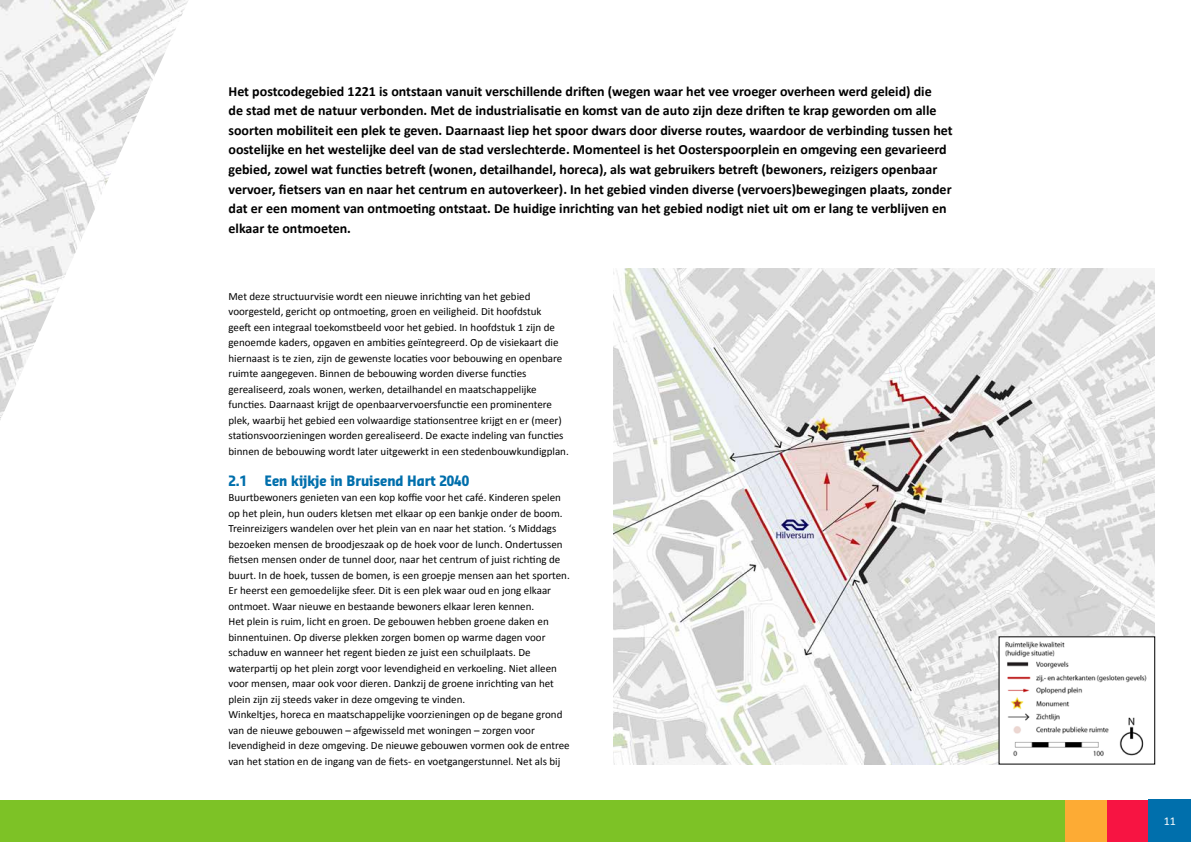
<style>
.page{position:relative;width:1191px;height:842px;background:#fff}
.page>*{position:absolute;margin:0;border:0;box-sizing:border-box;transform-origin:0 0}
.Inleiding{font:700 14px/19.6px "Calibri";color:#000}
.Kop_2{font:700 14px "Sansa Con Pro";color:#006fac}
.t1{font:12px "Calibri";color:#fff}
.Broodtekst{font:11px/15.5px "Calibri";color:#000}
</style>
<div class="page">
<div style="left:1106px;top:800px;width:42px;height:42px;background:#f71442"></div>
<div style="left:1064px;top:800px;width:42px;height:42px;background:#fdab34"></div>
<div style="left:0;top:800px;width:1064px;height:42px;background:#7dc226"></div>
<div style="left:1148px;top:800px;width:43px;height:42px;background:#006fac"></div>
<img style="left:0;top:0;width:188px;height:420px">
<img style="left:613px;top:268px;width:542px;height:496px">
<img style="left:1000px;top:638px;width:153px;height:124px">
<p class="Inleiding" style="left:228px;top:81px;width:725px">Het postcodegebied 1221 is ontstaan vanuit verschillende driften (wegen waar het vee vroeger overheen werd geleid) die<br>de stad met de natuur verbonden. Met de industrialisatie en komst van de auto zijn deze driften te krap geworden om alle soorten mobiliteit een plek te geven. Daarnaast liep het spoor dwars door diverse routes, waardoor de verbinding tussen het oostelijke en het westelijke deel van de stad verslechterde. Momenteel is het Oosterspoorplein en omgeving een gevarieerd gebied, zowel wat functies betreft (wonen, detailhandel, horeca), als wat gebruikers betreft (bewoners, reizigers openbaar vervoer, fietsers van en naar het centrum en autoverkeer). In het gebied vinden diverse (vervoers)bewegingen plaats, zonder dat er een moment van ontmoeting ontstaat. De huidige inrichting van het gebied nodigt niet uit om er lang te verblijven en elkaar te ontmoeten.</p>
<p class="Broodtekst" style="left:228px;top:288px;width:342px">Met deze structuurvisie wordt een nieuwe inrichting van het gebied voorgesteld, gericht op ontmoeting, groen en veiligheid. Dit hoofdstuk<br>geeft een integraal toekomstbeeld voor het gebied. In hoofdstuk 1 zijn de genoemde kaders, opgaven en ambities geïntegreerd. Op de visiekaart die hiernaast is te zien, zijn de gewenste locaties voor bebouwing en openbare ruimte aangegeven. Binnen de bebouwing worden diverse functies gerealiseerd, zoals wonen, werken, detailhandel en maatschappelijke functies. Daarnaast krijgt de openbaarvervoersfunctie een prominentere plek, waarbij het gebied een volwaardige stationsentree krijgt en er (meer) stationsvoorzieningen worden gerealiseerd. De exacte indeling van functies binnen de bebouwing wordt later uitgewerkt in een stedenbouwkundigplan.</p>
<h2 class="Kop_2" style="left:228px;top:471px;width:242px">2.1 Een kijkje in Bruisend Hart 2040</h2>
<p class="Broodtekst" style="left:228px;top:489px;width:343px">Buurtbewoners genieten van een kop koffie voor het café. Kinderen spelen op het plein, hun ouders kletsen met elkaar op een bankje onder de boom.<br>Treinreizigers wandelen over het plein van en naar het station. ‘s Middags bezoeken mensen de broodjeszaak op de hoek voor de lunch. Ondertussen fietsen mensen onder de tunnel door, naar het centrum of juist richting de buurt. In de hoek, tussen de bomen, is een groepje mensen aan het sporten.<br>Er heerst een gemoedelijke sfeer. Dit is een plek waar oud en jong elkaar ontmoet. Waar nieuwe en bestaande bewoners elkaar leren kennen.</p>
<p class="Broodtekst" style="left:228px;top:613px;width:330px">Het plein is ruim, licht en groen. De gebouwen hebben groene daken en binnentuinen. Op diverse plekken zorgen bomen op warme dagen voor schaduw en wanneer het regent bieden ze juist een schuilplaats. De waterpartij op het plein zorgt voor levendigheid en verkoeling. Niet alleen voor mensen, maar ook voor dieren. Dankzij de groene inrichting van het plein zijn zij steeds vaker in deze omgeving te vinden.</p>
<p class="Broodtekst" style="left:228px;top:706px;width:343px">Winkeltjes, horeca en maatschappelijke voorzieningen op de begane grond van de nieuwe gebouwen – afgewisseld met woningen – zorgen voor levendigheid in deze omgeving. De nieuwe gebouwen vormen ook de entree van het station en de ingang van de fiets- en voetgangerstunnel. Net als bij</p>
<p class="t1" style="left:1163px;top:814px;width:14px">11</p>
</div>
